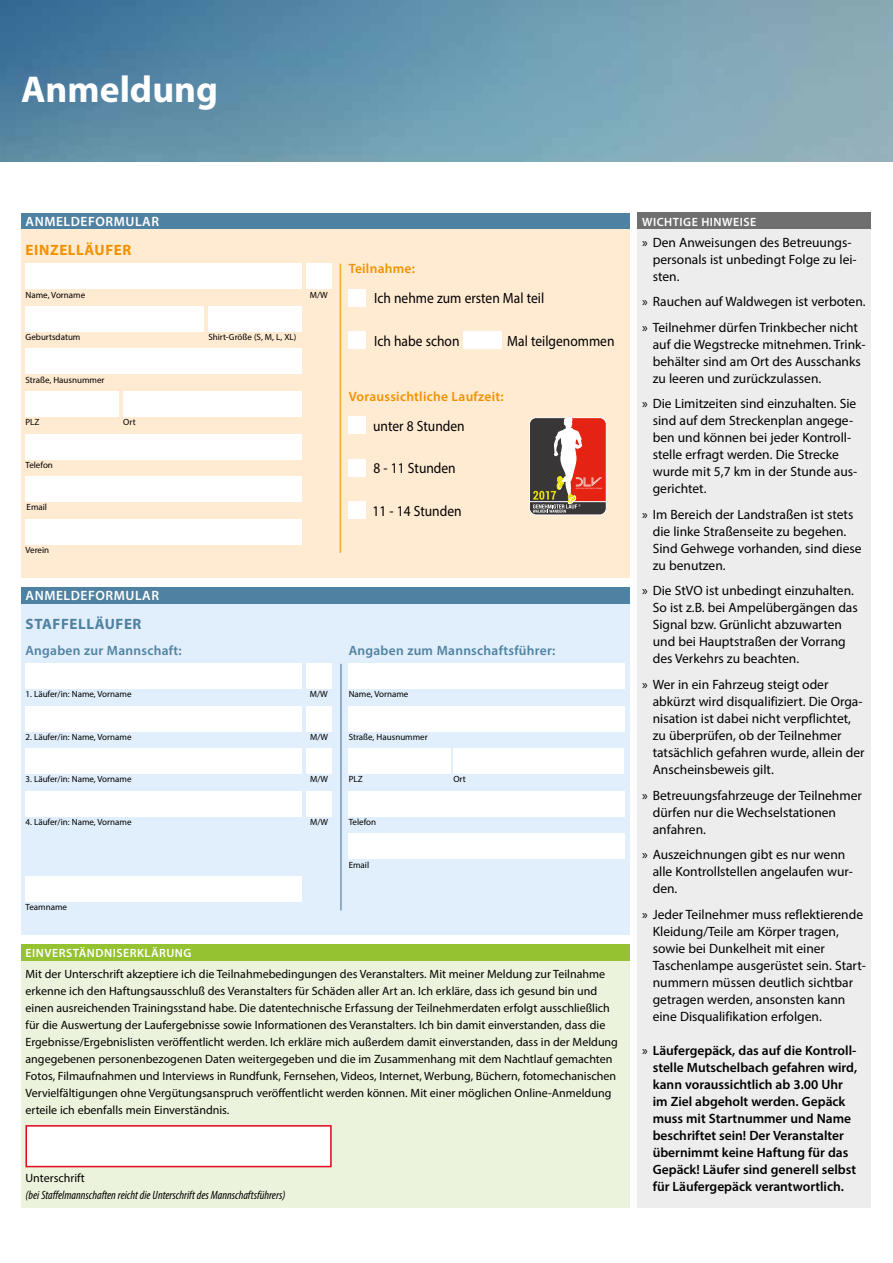
<style>
.page{position:relative;width:893px;height:1263px;background:#fff}
.page>*{position:absolute;margin:0;border:0;box-sizing:border-box;transform-origin:0 0}
.t1{font:700 37.5px "Myriad Pro";color:#fff}
.t2{font:700 15px "Myriad Pro";letter-spacing:.04em;color:#4f82a2}
.t3{font:700 15px "Myriad Pro";letter-spacing:.04em;color:#f39200}
.t4{font:14.85px "Myriad Pro";color:#000;scale:.91 1}
.t5{font:13.5px/17px "Myriad Pro";color:#000}
.t6{font:600 13.5px/17px "Myriad Pro";color:#000}
.t7{font:600 13.5px "Myriad Pro";letter-spacing:.02em;color:#4f82a2}
.t8{font:600 13.5px "Myriad Pro";letter-spacing:.02em;color:#f39200}
.t9{font:600 13.5px "Myriad Pro";letter-spacing:.04em;color:#fff}
.t10{font:12px/17px "Myriad Pro";color:#000}
.t11{font:italic condensed 12px "Myriad Pro";color:#000}
.t12{font:600 12px "Myriad Pro";letter-spacing:.04em;color:#fff}
.t13{font:9px "Myriad Pro";color:#000}
.s1{font-weight:400}
</style>
<div class="page">
<div style="left:638px;top:213px;width:233px;height:17px;background:#706f6f"></div>
<div style="left:21px;top:213px;width:608px;height:16px;background:#4f82a2"></div>
<div style="left:21px;top:230px;width:608px;height:348px;background:#ffead2"></div>
<img style="left:0;top:0;width:893px;height:162px">
<div style="left:21px;top:961px;width:608px;height:247px;background:#ecf3dc"></div>
<div style="left:638px;top:230px;width:233px;height:978px;background:#ededed"></div>
<div style="left:26px;top:264px;width:276px;height:25px;background:#fff"></div>
<div style="left:306px;top:264px;width:26px;height:25px;background:#fff"></div>
<div style="left:26px;top:306px;width:178px;height:26px;background:#fff"></div>
<div style="left:208px;top:306px;width:94px;height:26px;background:#fff"></div>
<div style="left:26px;top:349px;width:276px;height:25px;background:#fff"></div>
<div style="left:26px;top:391px;width:93px;height:26px;background:#fff"></div>
<div style="left:123px;top:391px;width:179px;height:26px;background:#fff"></div>
<div style="left:26px;top:434px;width:276px;height:25px;background:#fff"></div>
<div style="left:26px;top:476px;width:276px;height:26px;background:#fff"></div>
<hr style="left:340px;top:264px;width:1px;height:289px;background:#f5a833">
<div style="left:349px;top:289px;width:17px;height:17px;background:#fff"></div>
<div style="left:349px;top:332px;width:17px;height:17px;background:#fff"></div>
<div style="left:463px;top:332px;width:39px;height:17px;background:#fff"></div>
<div style="left:349px;top:417px;width:17px;height:17px;background:#fff"></div>
<div style="left:349px;top:459px;width:17px;height:17px;background:#fff"></div>
<div style="left:349px;top:502px;width:17px;height:17px;background:#fff"></div>
<svg style="left:530px;top:417px;width:77px;height:98px;background:#9e5e53"></svg>
<div style="left:21px;top:604px;width:608px;height:331px;background:#e1eefb"></div>
<div style="left:26px;top:663px;width:276px;height:26px;background:#fff"></div>
<div style="left:306px;top:663px;width:26px;height:26px;background:#fff"></div>
<div style="left:349px;top:706px;width:276px;height:25px;background:#fff"></div>
<div style="left:349px;top:748px;width:102px;height:26px;background:#fff"></div>
<div style="left:453px;top:748px;width:170px;height:26px;background:#fff"></div>
<div style="left:349px;top:791px;width:276px;height:25px;background:#fff"></div>
<div style="left:349px;top:833px;width:276px;height:26px;background:#fff"></div>
<hr style="left:340px;top:664px;width:2px;height:246px;background:#7798b3">
<div style="left:26px;top:519px;width:276px;height:25px;background:#fff"></div>
<div style="left:26px;top:876px;width:276px;height:25px;background:#fff"></div>
<div style="left:26px;top:706px;width:276px;height:25px;background:#fff"></div>
<div style="left:306px;top:706px;width:26px;height:25px;background:#fff"></div>
<div style="left:26px;top:748px;width:276px;height:26px;background:#fff"></div>
<div style="left:306px;top:748px;width:26px;height:26px;background:#fff"></div>
<div style="left:26px;top:791px;width:276px;height:25px;background:#fff"></div>
<div style="left:306px;top:791px;width:26px;height:25px;background:#fff"></div>
<div style="left:21px;top:587px;width:608px;height:17px;background:#4f82a2"></div>
<div style="left:21px;top:944px;width:608px;height:17px;background:#95c230"></div>
<div style="left:349px;top:663px;width:276px;height:26px;background:#fff"></div>
<div style="left:26px;top:1125px;width:306px;height:42px;background:#fff;border:2px solid #e3051b"></div>
<h1 class="t1" style="left:21px;top:65px;width:198px">Anmeldung</h1>
<p class="t9" style="left:26px;top:213px;width:135px">ANMELDEFORMULAR</p>
<p class="t12" style="left:642px;top:214px;width:116px">WICHTIGE HINWEISE</p>
<p class="t5" style="left:653px;top:233px;width:206px;text-indent:-11px">» Den Anweisungen des Betreuungs&shy;personals ist unbedingt Folge zu lei&shy;sten.</p>
<p class="t5" style="left:642px;top:289px;width:225px;line-height:25.5px">» Rauchen auf Waldwegen ist verboten. » Teilnehmer dürfen Trinkbecher nicht</p>
<p class="t5" style="left:653px;top:335px;width:214px">auf die Wegstrecke mitnehmen. Trink&shy;behälter sind am Ort des Ausschanks zu leeren und zurückzulassen.</p>
<p class="t5" style="left:653px;top:395px;width:206px;text-indent:-11px">» Die Limitzeiten sind einzuhalten. Sie sind auf dem Streckenplan angege&shy;ben und können bei jeder Kontroll&shy;stelle erfragt werden. Die Strecke wurde mit 5,7 km in der Stunde aus&shy;gerichtet.</p>
<p class="t5" style="left:653px;top:506px;width:210px;text-indent:-11px">» Im Bereich der Landstraßen ist stets die linke Straßenseite zu begehen.<br>Sind Gehwege vorhanden, sind diese zu benutzen.</p>
<p class="t5" style="left:653px;top:582px;width:207px;text-indent:-11px">» Die StVO ist unbedingt einzuhalten.<br>So ist z.B. bei Ampelübergängen das Signal bzw. Grünlicht abzuwarten und bei Hauptstraßen der Vorrang des Verkehrs zu beachten.</p>
<p class="t5" style="left:653px;top:676px;width:213px;text-indent:-11px">» Wer in ein Fahrzeug steigt oder abkürzt wird disqualifiziert. Die Orga&shy;nisation ist dabei nicht verpflichtet, zu überprüfen, ob der Teilnehmer tatsächlich gefahren wurde, allein der Anscheinsbeweis gilt.</p>
<p class="t5" style="left:653px;top:786px;width:211px;text-indent:-11px">» Betreuungsfahrzeuge der Teilnehmer dürfen nur die Wechselstationen anfahren.</p>
<p class="t5" style="left:653px;top:846px;width:202px;text-indent:-11px">» Auszeichnungen gibt es nur wenn alle Kontrollstellen angelaufen wur&shy;den.</p>
<p class="t5" style="left:653px;top:905px;width:215px;text-indent:-11px">» Jeder Teilnehmer muss reflektierende Kleidung/Teile am Körper tragen, sowie bei Dunkelheit mit einer Taschenlampe ausgerüstet sein. Start&shy;nummern müssen deutlich sichtbar getragen werden, ansonsten kann eine Disqualifikation erfolgen.</p>
<p class="t6" style="left:653px;top:1041px;width:206px;text-indent:-11px"><span class="s1">»</span> Läufergepäck, das auf die Kontroll&shy;stelle Mutschelbach gefahren wird, kann voraussichtlich ab 3.00 Uhr im Ziel abgeholt werden. Gepäck muss mit Startnummer und Name beschriftet sein! Der Veranstalter übernimmt keine Haftung für das Gepäck! Läufer sind generell selbst für Läufergepäck verantwortlich.</p>
<p class="t3" style="left:26px;top:240px;width:107px">EINZELLÄUFER</p>
<p class="t13" style="left:26px;top:289px;width:61px">Name, Vorname</p>
<p class="t13" style="left:310px;top:289px;width:19px">M/W</p>
<p class="t13" style="left:26px;top:332px;width:56px">Geburtsdatum</p>
<p class="t13" style="left:208px;top:332px;width:89px">Shirt-Größe (S, M, L, XL)</p>
<p class="t13" style="left:26px;top:374px;width:81px">Straße, Hausnummer</p>
<p class="t13" style="left:26px;top:417px;width:16px">PLZ</p>
<p class="t13" style="left:123px;top:417px;width:14px">Ort</p>
<p class="t13" style="left:26px;top:459px;width:29px">Telefon</p>
<p class="t13" style="left:27px;top:502px;width:22px">Email</p>
<p class="t8" style="left:349px;top:260px;width:68px">Teilnahme:</p>
<p class="t4" style="left:374px;top:289px;width:188px">Ich nehme zum ersten Mal teil</p>
<p class="t4" style="left:374px;top:332px;width:95px">Ich habe schon</p>
<p class="t4" style="left:507px;top:332px;width:119px">Mal teilgenommen</p>
<p class="t8" style="left:349px;top:388px;width:156px">Voraussichtliche Laufzeit:</p>
<p class="t4" style="left:373px;top:417px;width:102px">unter 8 Stunden</p>
<p class="t4" style="left:374px;top:459px;width:92px">8 - 11 Stunden</p>
<p class="t4" style="left:372px;top:502px;width:99px">11 - 14 Stunden</p>
<p class="t13" style="left:26px;top:544px;width:25px">Verein</p>
<p class="t9" style="left:26px;top:587px;width:135px">ANMELDEFORMULAR</p>
<p class="t2" style="left:26px;top:614px;width:117px">STAFFELLÄUFER</p>
<p class="t7" style="left:26px;top:642px;width:158px">Angaben zur Mannschaft:</p>
<p class="t7" style="left:349px;top:642px;width:208px">Angaben zum Mannschaftsführer:</p>
<p class="t13" style="left:349px;top:689px;width:61px">Name, Vorname</p>
<p class="t13" style="left:26px;top:689px;width:108px">1. Läufer/in: Name, Vorname</p>
<p class="t13" style="left:310px;top:689px;width:19px">M/W</p>
<p class="t13" style="left:26px;top:731px;width:108px">2. Läufer/in: Name, Vorname</p>
<p class="t13" style="left:310px;top:731px;width:19px">M/W</p>
<p class="t13" style="left:26px;top:774px;width:108px">3. Läufer/in: Name, Vorname</p>
<p class="t13" style="left:310px;top:774px;width:19px">M/W</p>
<p class="t13" style="left:26px;top:816px;width:108px">4. Läufer/in: Name, Vorname</p>
<p class="t13" style="left:310px;top:816px;width:19px">M/W</p>
<p class="t13" style="left:349px;top:731px;width:81px">Straße, Hausnummer</p>
<p class="t13" style="left:349px;top:774px;width:16px">PLZ</p>
<p class="t13" style="left:453px;top:774px;width:14px">Ort</p>
<p class="t13" style="left:349px;top:816px;width:29px">Telefon</p>
<p class="t13" style="left:349px;top:859px;width:22px">Email</p>
<p class="t13" style="left:26px;top:901px;width:43px">Teamname</p>
<p class="t12" style="left:26px;top:946px;width:167px">EINVERSTÄNDNISERKLÄRUNG</p>
<p class="t10" style="left:26px;top:965px;width:594px">Mit der Unterschrift akzeptiere ich die Teilnahmebedingungen des Veranstalters. Mit meiner Meldung zur Teilnahme erkenne ich den Haftungsausschluß des Veranstalters für Schäden aller Art an. Ich erkläre, dass ich gesund bin und einen ausreichenden Trainingsstand habe. Die datentechnische Erfassung der Teilnehmerdaten erfolgt ausschließlich für die Auswertung der Laufergebnisse sowie Informationen des Veranstalters. Ich bin damit einverstanden, dass die Ergebnisse/Ergebnislisten veröffentlicht werden. Ich erkläre mich außerdem damit einverstanden, dass in der Meldung angegebenen personenbezogenen Daten weitergegeben und die im Zusammenhang mit dem Nachtlauf gemachten Fotos, Filmaufnahmen und Interviews in Rundfunk, Fernsehen, Videos, Internet, Werbung, Büchern, fotomechanischen Vervielfältigungen ohne Vergütungsanspruch veröffentlicht werden können. Mit einer möglichen Online-Anmeldung erteile ich ebenfalls mein Einverständnis.</p>
<p class="t10" style="left:26px;top:1169px;width:61px">Unterschrift</p>
<p class="t11" style="left:26px;top:1188px;width:261px">(bei Staffelmannschaften reicht die Unterschrift des Mannschaftsführers)</p>
</div>
